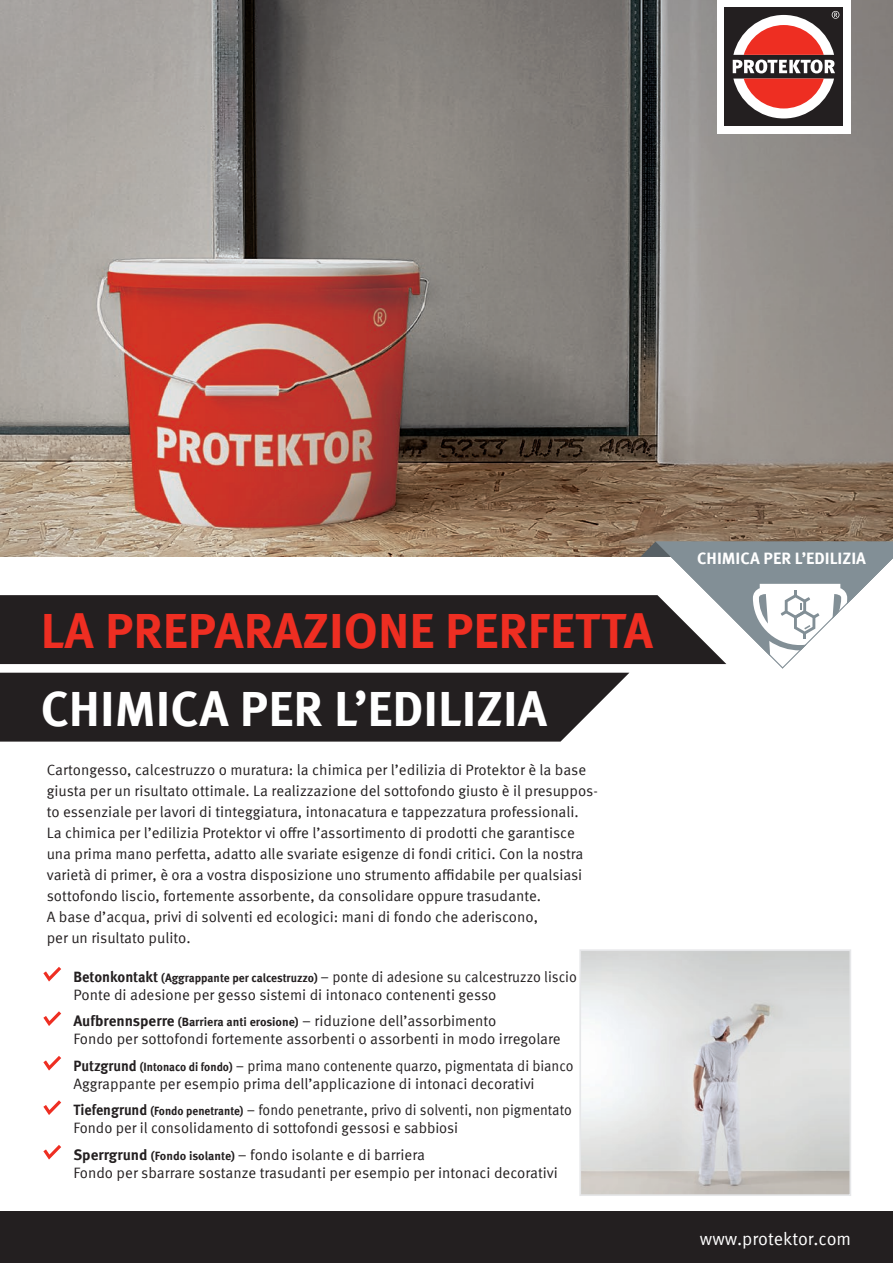
<style>
.page{position:relative;width:893px;height:1263px;background:#fff}
.page>*{position:absolute;margin:0;border:0;box-sizing:border-box;transform-origin:0 0}
.t1{font:700 49.5px "Meta Offc Pro";color:#ee2e22}
.t2{font:700 49.5px "Meta Offc Pro";color:#fff}
.t3{font:18px "Meta Offc Pro Norm";color:#fff}
.t4{font:700 16.5px "Meta Offc Pro";color:#fff}
.t5{font:700 16.2px "Meta Offc Pro";color:#fff}
.t6{font:15px/21px "Meta Offc Pro Norm";color:#231f20}
.t7{font:15px/18px "Meta Offc Pro Norm";color:#231f20;scale:.94 1}
.t8{font:15px/18px "Meta Offc Pro Norm";color:#231f20;scale:.96 1}
.s1{font-family:"Meta Offc Pro";font-weight:700}
.s2{font-family:"Meta Offc Pro";font-weight:700;font-size:12px}
</style>
<div class="page">
<img style="left:0;top:0;width:893px;height:557px">
<img style="left:582px;top:952px;width:266px;height:241px">
<div style="left:579px;top:949px;width:272px;height:247px;border:2px solid #e6e7e9"></div>
<div style="left:0;top:595px;width:641px;height:69px;background:#231f20"></div>
<div style="left:0;top:673px;width:629px;height:69px;background:#231f20"></div>
<svg style="left:641px;top:542px;width:252px;height:126px"></svg>
<div style="left:717px;top:0;width:133px;height:133px;background:#fff"></div>
<div style="left:724px;top:7px;width:119px;height:119px;background:#231f20"></div>
<svg style="left:733px;top:11px;width:106px;height:107px"></svg>
<svg style="left:749px;top:133px;width:13px;height:1px"></svg>
<div style="left:0;top:1212px;width:893px;height:51px;background:#231f20"></div>
<svg style="left:43px;top:967px;width:18px;height:14px"></svg>
<svg style="left:43px;top:1011px;width:18px;height:15px"></svg>
<svg style="left:43px;top:1056px;width:18px;height:14px"></svg>
<svg style="left:43px;top:1100px;width:18px;height:15px"></svg>
<svg style="left:43px;top:1145px;width:18px;height:14px"></svg>
<div style="left:681px;top:552px;width:201px;height:15px;background:#828f96"></div>
<h1 class="t1" style="left:41px;top:593px;width:614px">LA PREPARAZIONE PERFETTA</h1>
<h1 class="t2" style="left:41px;top:670px;width:508px">CHIMICA PER L’EDILIZIA</h1>
<p class="t6" style="left:47px;top:758px;width:553px">Cartongesso, calcestruzzo o muratura: la chimica per l’edilizia di Protektor è la base giusta per un risultato ottimale. La realizzazione del sottofondo giusto è il presuppos&shy;to essenziale per lavori di tinteggiatura, intonacatura e tappezzatura professionali.<br>La chimica per l’edilizia Protektor vi offre l’assortimento di prodotti che garantisce una prima mano perfetta, adatto alle svariate esigenze di fondi critici. Con la nostra varietà di primer, è ora a vostra disposizione uno strumento affidabile per qualsiasi sottofondo liscio, fortemente assorbente, da consolidare oppure trasudante.<br>A base d’acqua, privi di solventi ed ecologici: mani di fondo che aderiscono,<br>per un risultato pulito.</p>
<p class="t8" style="left:73px;top:966px;width:526px"><span class="s1">Betonkontakt</span> <span class="s2">(Aggrappante per calcestruzzo)</span> – ponte di adesione su calcestruzzo liscio<br>Ponte di adesione per gesso sistemi di intonaco contenenti gesso</p>
<p class="t6" style="left:73px;top:1011px;width:489px;line-height:18px"><span class="s1">Aufbrennsperre</span> <span class="s2">(Barriera anti erosione)</span> – riduzione dell’assorbimento<br>Fondo per sottofondi fortemente assorbenti o assorbenti in modo irregolare</p>
<p class="t7" style="left:73px;top:1055px;width:534px"><span class="s1">Putzgrund</span> <span class="s2">(Intonaco di fondo)</span> – prima mano contenente quarzo, pigmentata di bianco<br>Aggrappante per esempio prima dell’applicazione di intonaci decorativi</p>
<p class="t7" style="left:73px;top:1100px;width:532px"><span class="s1">Tiefengrund</span> <span class="s2">(Fondo penetrante)</span> – fondo penetrante, privo di solventi, non pigmentato<br>Fondo per il consolidamento di sottofondi gessosi e sabbiosi</p>
<p class="t6" style="left:73px;top:1144px;width:486px;line-height:18px"><span class="s1">Sperrgrund</span> <span class="s2">(Fondo isolante)</span> – fondo isolante e di barriera<br>Fondo per sbarrare sostanze trasudanti per esempio per intonaci decorativi</p>
<p class="t4" style="left:697px;top:546px;width:170px">CHIMICA PER L’EDILIZIA</p>
<p class="t5" style="left:711px;top:546px;width:85px">BAUCHEMIE</p>
<p class="t3" style="left:700px;top:1225px;width:153px">www.protektor.com</p>
</div>
